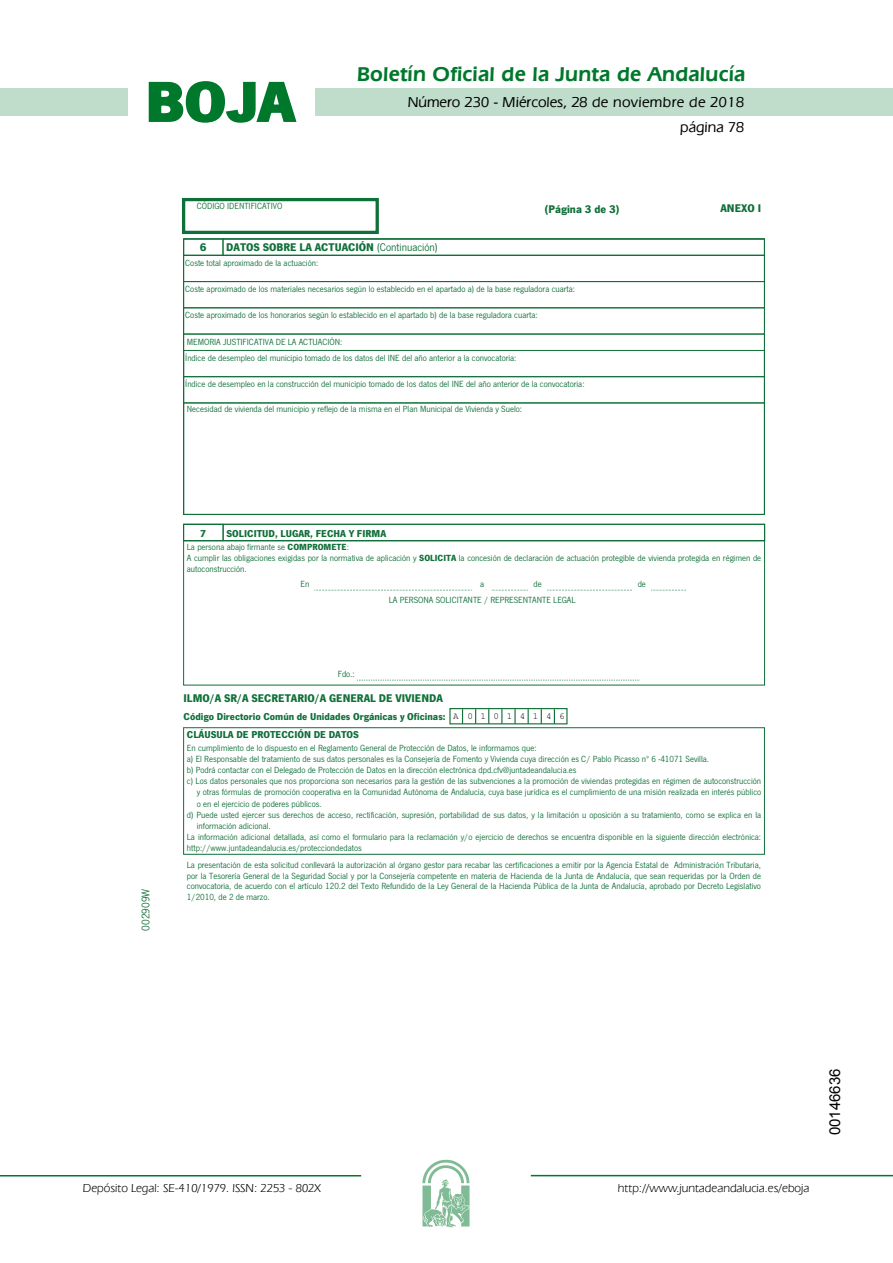
<style>
.page{position:relative;width:893px;height:1263px;background:#fff}
.page>*{position:absolute;margin:0;border:0;box-sizing:border-box;transform-origin:0 0}
.t1{font:700 57.75px "News Got T";color:#00782c;scale:1.14 1}
.t2{font:600 21px "Eras IT Cby BT";letter-spacing:.01em;color:#00782c}
.t3{font:500 15px/24.5px "Eras IT Cby BT";color:#000;text-align:right}
.t4{font:15px "Arial";color:#000}
.t5{font:12px "Eras IT Cby BT";color:#000}
.t6{font:700 11.55px "News Got T";color:#107039}
.t7{font:11.55px "News Got T";color:#107039}
.t8{font:700 10.35px/18.8px "News Got T";color:#107039}
.t9{font:9.3px/10.4px "News Got T";color:#107039}
.t10{font:9.3px "Courier New";letter-spacing:.815em;color:#000}
.s1{font-weight:400}
.s2{font-weight:700}
</style>
<div class="page">
<div style="left:315px;top:88px;width:577px;height:28px;background:#bfddca"></div>
<div style="left:0;top:88px;width:128px;height:28px;background:#bfddca"></div>
<hr style="left:0;top:1175px;width:361px;height:2px;background:#00782c">
<svg style="left:422px;top:1159px;width:47px;height:68px"></svg>
<hr style="left:531px;top:1175px;width:361px;height:1px;background:#00782c">
<svg style="left:148px;top:81px;width:149px;height:42px"></svg>
<div style="left:182px;top:198px;width:197px;height:36px;border:3px solid #107039"></div>
<div style="left:183px;top:238px;width:40px;height:18px;border:1px solid #107039"></div>
<div style="left:222px;top:238px;width:543px;height:18px;border:1px solid #107039"></div>
<div style="left:183px;top:255px;width:581px;height:27px;border:1px solid #107039"></div>
<div style="left:183px;top:281px;width:581px;height:27px;border:1px solid #107039"></div>
<div style="left:183px;top:350px;width:581px;height:27px;border:1px solid #107039"></div>
<div style="left:183px;top:377px;width:581px;height:26px;border:1px solid #107039"></div>
<div style="left:183px;top:403px;width:581px;height:112px;border:1px solid #107039"></div>
<svg style="left:183px;top:523px;width:582px;height:17px"></svg>
<div style="left:223px;top:524px;width:542px;height:17px;border:1px solid #107039"></div>
<div style="left:183px;top:540px;width:582px;height:146px;border:1px solid #107039"></div>
<svg style="left:314px;top:590px;width:158px;height:1px"></svg>
<svg style="left:492px;top:590px;width:36px;height:1px"></svg>
<svg style="left:547px;top:590px;width:85px;height:1px"></svg>
<svg style="left:651px;top:590px;width:35px;height:1px"></svg>
<svg style="left:357px;top:680px;width:283px;height:1px"></svg>
<hr style="left:183px;top:727px;width:581px;height:1px;background:#107039">
<svg style="left:764px;top:727px;width:1px;height:15px"></svg>
<svg style="left:183px;top:727px;width:1px;height:15px"></svg>
<hr style="left:183px;top:854px;width:581px;height:1px;background:#107039">
<hr style="left:764px;top:742px;width:1px;height:113px;background:#107039">
<hr style="left:183px;top:742px;width:1px;height:113px;background:#107039">
<div style="left:449px;top:708px;width:118px;height:16px;border:1px solid #107039"></div>
<svg style="left:462px;top:709px;width:1px;height:15px"></svg>
<svg style="left:475px;top:709px;width:1px;height:15px"></svg>
<svg style="left:488px;top:709px;width:1px;height:15px"></svg>
<svg style="left:501px;top:709px;width:1px;height:15px"></svg>
<svg style="left:514px;top:709px;width:1px;height:15px"></svg>
<svg style="left:527px;top:709px;width:1px;height:15px"></svg>
<svg style="left:540px;top:709px;width:2px;height:15px"></svg>
<svg style="left:554px;top:709px;width:1px;height:15px"></svg>
<h1 class="t1" style="left:145px;top:68px;width:133px">BOJA</h1>
<h2 class="t2" style="left:357px;top:62px;width:390px">Boletín Oficial de la Junta de Andalucía</h2>
<h3 class="t3" style="left:408px;top:90px;width:338px">Número 230 - Miércoles, 28 de noviembre de 2018 página 78</h3>
<p class="t9" style="left:197px;top:201px;width:87px">CÓDIGO IDENTIFICATIVO</p>
<p class="t6" style="left:544px;top:202px;width:77px">(Página 3 de 3)</p>
<p class="t6" style="left:720px;top:202px;width:42px">ANEXO I</p>
<p class="t6" style="left:200px;top:240px;width:8px">6</p>
<p class="t6" style="left:226px;top:240px;width:213px">DATOS SOBRE LA ACTUACIÓN <span class="s1">(Continuación)</span></p>
<p class="t9" style="left:185px;top:258px;width:134px">Coste total aproximado de la actuación:</p>
<p class="t9" style="left:185px;top:284px;width:391px">Coste aproximado de los materiales necesarios según lo establecido en el apartado a) de la base reguladora cuarta:</p>
<p class="t9" style="left:185px;top:310px;width:354px">Coste aproximado de los honorarios según lo establecido en el apartado b) de la base reguladora cuarta:</p>
<p class="t9" style="left:185px;top:335px;width:333px;line-height:15.6px">MEMORIA JUSTIFICATIVA DE LA ACTUACIÓN:<br>Índice de desempleo del municipio tomado de los datos del INE del año anterior a la convocatoria:</p>
<p class="t9" style="left:185px;top:379px;width:401px">Índice de desempleo en la construcción del municipio tomado de los datos del INE del año anterior de la convocatoria:</p>
<p class="t9" style="left:187px;top:404px;width:337px">Necesidad de vivienda del municipio y reflejo de la misma en el Plan Municipal de Vivienda y Suelo:</p>
<p class="t7" style="left:139px;top:931px;width:44px;rotate:-90deg">002909W</p>
<p class="t8" style="left:200px;top:524px;width:8px">7</p>
<p class="t8" style="left:226px;top:524px;width:161px">SOLICITUD, LUGAR, FECHA Y FIRMA</p>
<p class="t9" style="left:187px;top:541px;width:576px;line-height:11.1px">La persona abajo firmante se <span class="s2">COMPROMETE</span>:<br>A cumplir las obligaciones exigidas por la normativa de aplicación y <span class="s2">SOLICITA</span> la concesión de declaración de actuación protegible de vivienda protegida en régimen de autoconstrucción.</p>
<p class="t9" style="left:300px;top:578px;width:10px">En</p>
<p class="t9" style="left:480px;top:578px;width:6px">a</p>
<p class="t9" style="left:533px;top:578px;width:10px">de</p>
<p class="t9" style="left:637px;top:578px;width:10px">de</p>
<p class="t9" style="left:389px;top:595px;width:188px">LA PERSONA SOLICITANTE / REPRESENTANTE LEGAL</p>
<p class="t9" style="left:338px;top:669px;width:18px">Fdo.:</p>
<p class="t6" style="left:184px;top:691px;width:261px">ILMO/A SR/A SECRETARIO/A GENERAL DE VIVIENDA</p>
<p class="t8" style="left:187px;top:707px;width:260px;text-indent:-3px">Código Directorio Común de Unidades Orgánicas y Oficinas:<br>CLÁUSULA DE PROTECCIÓN DE DATOS</p>
<p class="t9" style="left:187px;top:743px;width:351px">En cumplimiento de lo dispuesto en el Reglamento General de Protección de Datos, le informamos que:</p>
<p class="t9" style="left:187px;top:754px;width:523px">a) El Responsable del tratamiento de sus datos personales es la Consejería de Fomento y Vivienda cuya dirección es C/ Pablo Picasso nº 6 -41071 Sevilla.</p>
<p class="t9" style="left:187px;top:765px;width:391px">b) Podrá contactar con el Delegado de Protección de Datos en la dirección electrónica dpd.cfv@juntadeandalucia.es</p>
<p class="t9" style="left:187px;top:776px;width:575px">c) Los datos personales que nos proporciona son necesarios para la gestión de las subvenciones a la promoción de viviendas protegidas en régimen de autoconstrucción</p>
<p class="t9" style="left:197px;top:787px;width:566px">y otras fórmulas de promoción cooperativa en la Comunidad Autónoma de Andalucía, cuya base jurídica es el cumplimiento de una misión realizada en interés público</p>
<p class="t9" style="left:197px;top:798px;width:126px">o en el ejercicio de poderes públicos.</p>
<p class="t9" style="left:187px;top:810px;width:575px">d) Puede usted ejercer sus derechos de acceso, rectificación, supresión, portabilidad de sus datos, y la limitación u oposición a su tratamiento, como se explica en la</p>
<p class="t9" style="left:197px;top:821px;width:76px">información adicional.</p>
<p class="t9" style="left:187px;top:832px;width:575px">La información adicional detallada, así como el formulario para la reclamación y/o ejercicio de derechos se encuentra disponible en la siguiente dirección electrónica:</p>
<p class="t9" style="left:187px;top:843px;width:176px">http://www.juntadeandalucia.es/protecciondedatos</p>
<p class="t9" style="left:187px;top:860px;width:575px;text-align:justify">La presentación de esta solicitud conllevará la autorización al órgano gestor para recabar las certificaciones a emitir por la Agencia Estatal de Administración Tributaria, por la Tesorería General de la Seguridad Social y por la Consejería competente en materia de Hacienda de la Junta de Andalucía, que sean requeridas por la Orden de convocatoria, de acuerdo con el artículo 120.2 del Texto Refundido de la Ley General de la Hacienda Pública de la Junta de Andalucía, aprobado por Decreto Legislativo 1/2010, de 2 de marzo.</p>
<p class="t10" style="left:453px;top:710px;width:113px">A01014146</p>
<p class="t5" style="left:83px;top:1181px;width:239px">Depósito Legal: SE-410/1979. ISSN: 2253 - 802X</p>
<p class="t5" style="left:618px;top:1181px;width:193px">http://www.juntadeandalucia.es/eboja</p>
<h3 class="t4" style="left:825px;top:1135px;width:68px;rotate:-90deg">00146636</h3>
</div>
